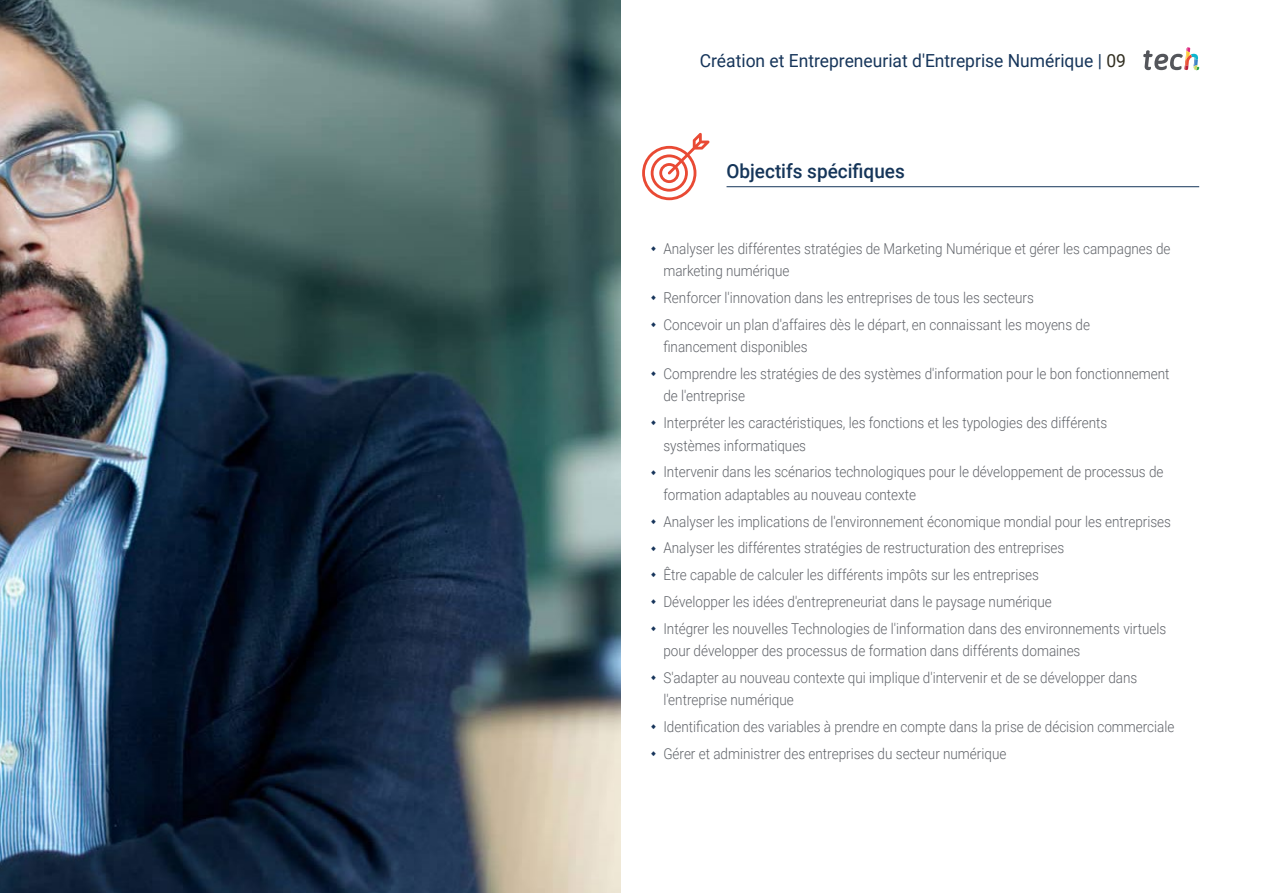
<style>
.page{position:relative;width:1263px;height:893px;background:#fff}
.page>*{position:absolute;margin:0;border:0;box-sizing:border-box;transform-origin:0 0}
.t1{font:500 19.5px "Roboto";color:#153559}
.t2{font:18px "Roboto";color:#16355a}
.t3{font:300 15px/26.7px "Roboto";color:#61646a;scale:.9 1}
.s1{color:#143459}
.s2{color:#312e20}
</style>
<div class="page">
<img style="left:0;top:0;width:621px;height:893px">
<svg style="left:642px;top:133px;width:67px;height:67px"></svg>
<hr style="left:726px;top:186px;width:473px;height:1px;background:#153559">
<svg style="left:1143px;top:47px;width:56px;height:24px"></svg>
<p class="t2" style="left:700px;top:48px;width:428px">Création et Entrepreneuriat d'Entreprise Numérique <span class="s1">|</span> <span class="s2">09</span></p>
<h1 class="t1" style="left:726px;top:158px;width:180px">Objectifs spécifiques</h1>
<p class="t3" style="left:663px;top:236px;width:565px;line-height:22.5px">Analyser les différentes stratégies de Marketing Numérique et gérer les campagnes de marketing numérique</p>
<p class="t3" style="left:663px;top:284px;width:475px">Renforcer l'innovation dans les entreprises de tous les secteurs<br>Concevoir un plan d'affaires dès le départ, en connaissant les moyens de</p>
<p class="t3" style="left:663px;top:333px;width:564px">financement disponibles<br>Comprendre les stratégies de des systèmes d'information pour le bon fonctionnement</p>
<p class="t3" style="left:663px;top:382px;width:495px">de l'entreprise<br>Interpréter les caractéristiques, les fonctions et les typologies des différents</p>
<p class="t3" style="left:663px;top:431px;width:557px">systèmes informatiques<br>Intervenir dans les scénarios technologiques pour le développement de processus de</p>
<p class="t3" style="left:663px;top:481px;width:566px">formation adaptables au nouveau contexte<br>Analyser les implications de l'environnement économique mondial pour les entreprises Analyser les différentes stratégies de restructuration des entreprises<br>Être capable de calculer les différents impôts sur les entreprises<br>Développer les idées d'entrepreneuriat dans le paysage numérique<br>Intégrer les nouvelles Technologies de l'information dans des environnements virtuels</p>
<p class="t3" style="left:663px;top:637px;width:528px">pour développer des processus de formation dans différents domaines<br>S'adapter au nouveau contexte qui implique d'intervenir et de se développer dans</p>
<p class="t3" style="left:663px;top:686px;width:569px">l'entreprise numérique<br>Identification des variables à prendre en compte dans la prise de décision commerciale<br>Gérer et administrer des entreprises du secteur numérique</p>
</div>
